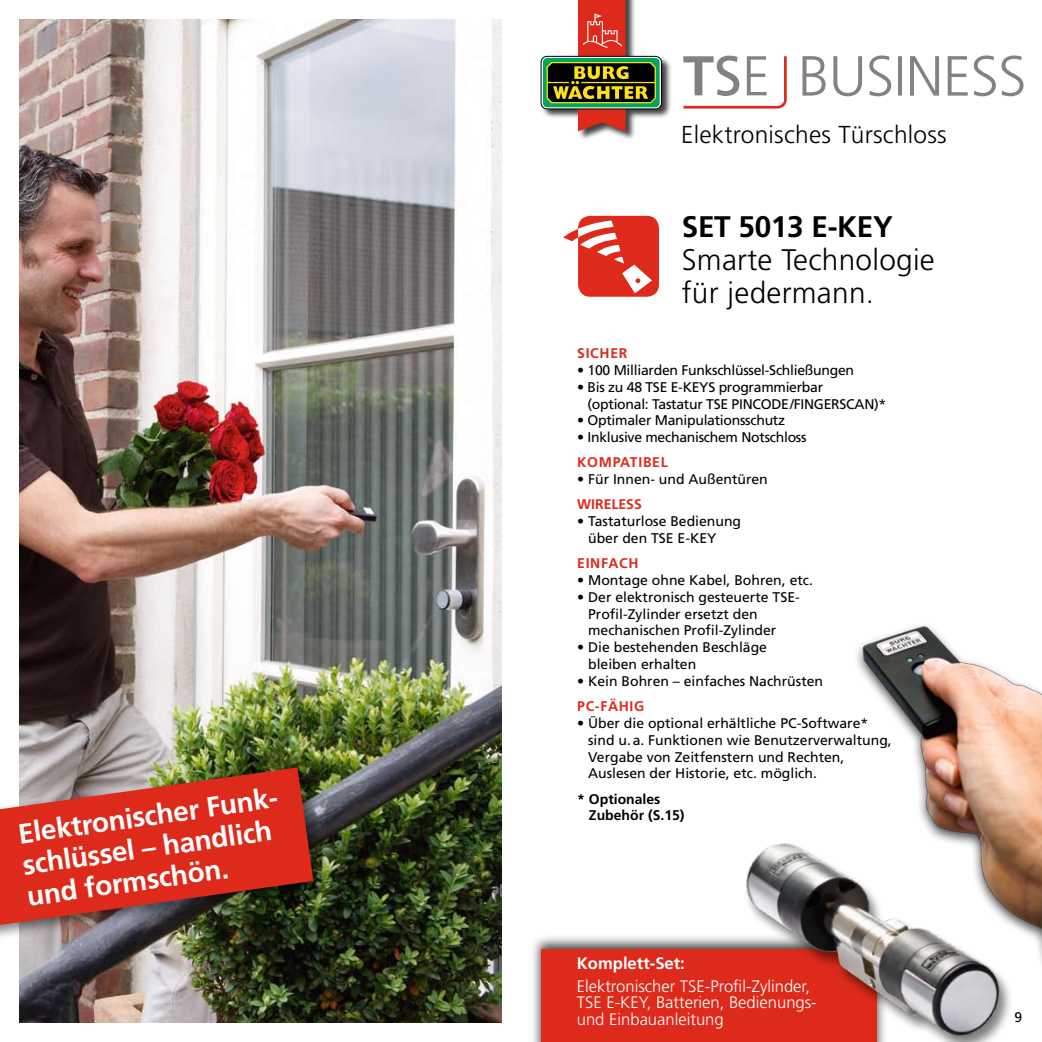
<style>
.page{position:relative;width:1042px;height:1042px;background:#fff}
.page>*{position:absolute;margin:0;border:0;box-sizing:border-box;transform-origin:0 0}
.t1{font:300 29.75px/33.2px "Frutiger";letter-spacing:.01em;color:#000}
.t2{font:700 29.75px "Frutiger";letter-spacing:-.01em;color:#000}
.t3{font:700 28px/31.5px "Frutiger";color:#fff}
.t4{font:300 24.5px "Frutiger";letter-spacing:.01em;color:#000}
.t5{font:300 16.62px/16.6px "Frutiger";color:#fff}
.t6{font:700 16.62px "Frutiger";color:#fff}
.t7{font:14px/16.8px "Frutiger";color:#000}
.t8{font:14px/16.8px "Frutiger";letter-spacing:-.02em;color:#000}
.t9{font:700 14px "Frutiger";letter-spacing:.05em;color:#dd2a1b}
.t10{font:700 14px/16.8px "Frutiger";color:#000}
.t11{font:700 14px "Frutiger";color:#dd2a1b}
</style>
<div class="page">
<div style="left:530px;top:934px;width:356px;height:108px;background:#000;opacity:.75"></div>
<div style="left:541px;top:950px;width:335px;height:92px;background:#dd2a1b"></div>
<img style="left:857px;top:625px;width:185px;height:120px">
<img style="left:673px;top:745px;width:369px;height:297px">
<img style="left:20px;top:20px;width:481px;height:1002px">
<div style="left:578px;top:216px;width:81px;height:81px;background:#dd2a1b;border-radius:12px"></div>
<svg style="left:563px;top:220px;width:89px;height:73px"></svg>
<div style="left:0;top:761px;width:327px;height:180px;background:#000;opacity:.5"></div>
<svg style="left:0;top:767px;width:313px;height:158px;background:#bb3c2c"></svg>
<svg style="left:683px;top:55px;width:104px;height:54px"></svg>
<svg style="left:802px;top:55px;width:221px;height:41px"></svg>
<div style="left:540px;top:0;width:132px;height:141px;background:#000;opacity:.75"></div>
<div style="left:541px;top:56px;width:121px;height:53px;border:1px solid #000;border-radius:6px"></div>
<div style="left:543px;top:58px;width:116px;height:49px;background:#00a759;border-radius:4px"></div>
<svg style="left:546px;top:0;width:110px;height:131px"></svg>
<h2 class="t3" style="left:16px;top:818px;width:268px;rotate:-8deg">Elektronischer Funk&shy;schlüssel– handlich und formschön.</h2>
<h3 class="t4" style="left:681px;top:120px;width:267px">Elektronisches Türschloss</h3>
<h1 class="t2" style="left:682px;top:209px;width:213px">SET 5013 E-KEY</h1>
<h1 class="t1" style="left:682px;top:243px;width:254px">Smarte Technologie für jedermann.</h1>
<p class="t9" style="left:577px;top:345px;width:42px">Sicher</p>
<p class="t8" style="left:577px;top:362px;width:278px">• 100 Milliarden Funkschlüssel-Schließungen</p>
<p class="t8" style="left:587px;top:378px;width:300px;text-indent:-10px">• Bis zu 48 TSE E-KEYS programmierbar (optional: Tastatur TSE PINCODE/FINGERSCAN)*</p>
<p class="t8" style="left:577px;top:412px;width:209px">• Optimaler Manipulationsschutz</p>
<p class="t8" style="left:577px;top:429px;width:231px">• Inklusive mechanischem Notschloss</p>
<p class="t9" style="left:577px;top:454px;width:44px">KOmpati</p>
<p class="t9" style="left:643px;top:454px;width:26px">bel</p>
<p class="t7" style="left:577px;top:471px;width:192px">• Für Innen- und Außentüren</p>
<p class="t11" style="left:577px;top:496px;width:66px">WIRELESS</p>
<p class="t7" style="left:588px;top:513px;width:155px;text-indent:-11px">• Tastaturlose Bedienung über den TSE E-KEY</p>
<p class="t9" style="left:577px;top:555px;width:10px">einfac</p>
<p class="t9" style="left:628px;top:555px;width:12px">h</p>
<p class="t7" style="left:577px;top:572px;width:237px">• Montage ohne Kabel, Bohren, etc.</p>
<p class="t7" style="left:588px;top:588px;width:213px;text-indent:-11px">• Der elektronisch gesteuerte TSE-<br>Profil-Zylinder ersetzt den mechanischen Profil-Zylinder</p>
<p class="t7" style="left:588px;top:639px;width:180px;text-indent:-11px">• Die bestehenden Beschläge bleiben erhalten</p>
<p class="t7" style="left:577px;top:672px;width:247px">• Kein Bohren – einfaches Nachrüsten</p>
<p class="t9" style="left:577px;top:698px;width:60px">PC-fähig</p>
<p class="t7" style="left:588px;top:714px;width:305px;text-indent:-11px">• Über die optional erhältliche PC-Software* sind u.a. Funktionen wie Benutzerverwaltung, Vergabe von Zeitfenstern und Rechten, Auslesen der Historie, etc. möglich.</p>
<p class="t10" style="left:589px;top:790px;width:97px;text-indent:-12px">* Optionales<br>Zubehör (S.15)</p>
<p class="t6" style="left:577px;top:953px;width:110px">Komplett-Set:</p>
<p class="t5" style="left:577px;top:977px;width:241px">Elektronischer TSE-Profil-Zylinder,<br>TSE E-KEY, Batterien, Bedienungs&shy;und Einbauanleitung</p>
<p class="t7" style="left:1014px;top:1008px;width:9px">9</p>
</div>
